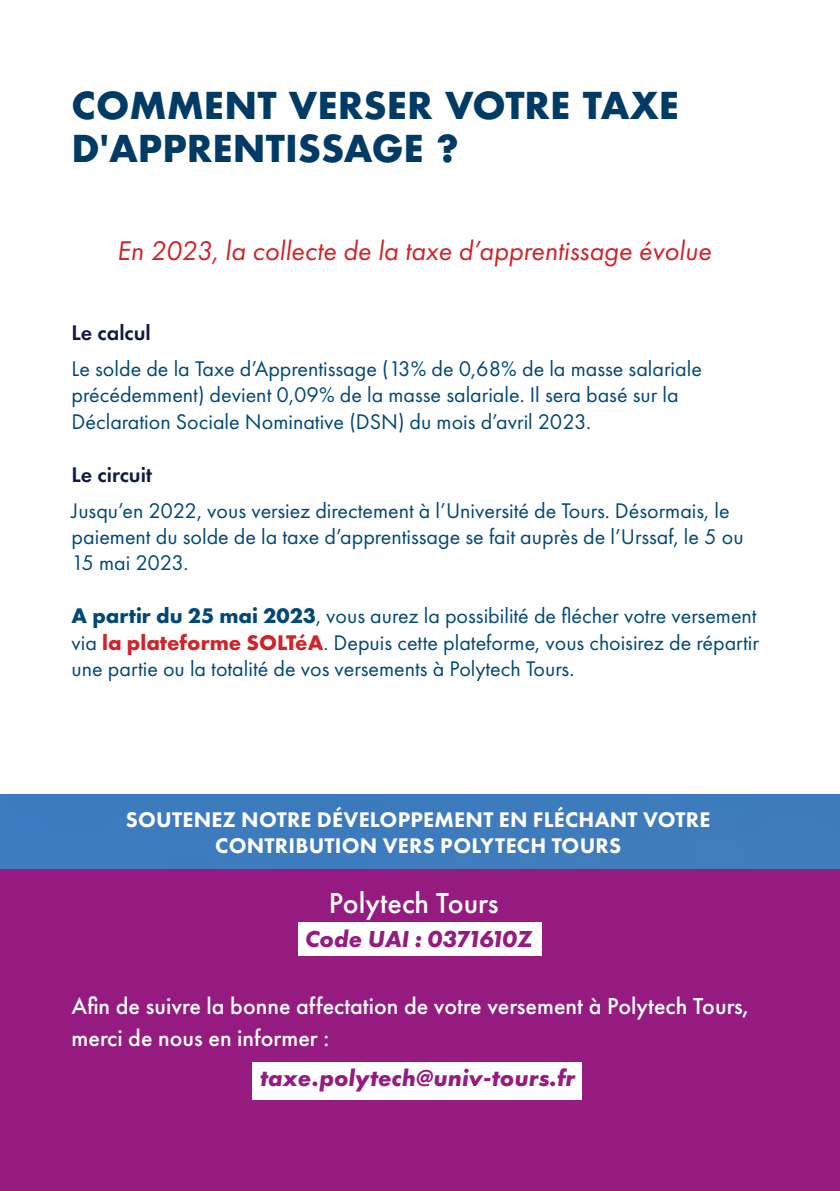
<style>
.page{position:relative;width:840px;height:1191px;background:#fff}
.page>*{position:absolute;margin:0;border:0;box-sizing:border-box;transform-origin:0 0}
.t1{font:700 36px/43.2px "Futura";color:#003b65}
.t2{font:500 30px "Futura PT";color:#fff}
.t3{font:italic 28px "Futura PT";color:#d1232a}
.t4{font:500 24px/32px "Futura PT";color:#fff}
.t5{font:italic 700 24px "Futura PT";color:#951b81}
.t6{font:22px/26.4px "Futura PT";color:#004876}
.t7{font:800 22px/26.4px "Futura PT";letter-spacing:.01em;color:#fff;text-align:center}
.t8{font:600 22px "Futura PT";color:#0f1c42}
.t9{font:600 22px "Futura PT";color:#101a42}
.s1{font-weight:700}
.s2{font-weight:700;color:#d0232a}
</style>
<div class="page">
<div style="left:0;top:868px;width:839px;height:323px;background:#951b81"></div>
<div style="left:0;top:794px;width:839px;height:74px;background:#3d7bbd"></div>
<div style="left:253px;top:1062px;width:328px;height:37px;background:#fff"></div>
<div style="left:297px;top:923px;width:244px;height:33px;background:#fff"></div>
<p class="t1" style="left:72px;top:84px;width:609px">COMMENT VERSER VOTRE TAXE<br>D'APPRENTISSAGE ?</p>
<p class="t3" style="left:117px;top:234px;width:595px">En 2023, la collecte de la taxe d’apprentissage évolue</p>
<p class="t9" style="left:72px;top:319px;width:81px">Le calcul</p>
<p class="t6" style="left:72px;top:355px;width:631px">Le solde de la Taxe d’Apprentissage (13% de 0,68% de la masse salariale précédemment) devient 0,09% de la masse salariale. Il sera basé sur la<br>Déclaration Sociale Nominative (DSN) du mois d’avril 2023.</p>
<p class="t8" style="left:72px;top:460px;width:82px">Le circuit</p>
<p class="t6" style="left:72px;top:497px;width:673px">Jusqu’en 2022, vous versiez directement à l’Université de Tours. Désormais, le paiement du solde de la taxe d’apprentissage se fait auprès de l’Urssaf, le 5 ou<br>15 mai 2023.</p>
<p class="t6" style="left:72px;top:602px;width:688px;text-align:justify"><span class="s1">A partir du 25 mai 2023</span>, vous aurez la possibilité de flécher votre versement via <span class="s2">la plateforme SOLTéA</span>. Depuis cette plateforme, vous choisirez de répartir une partie ou la totalité de vos versements à Polytech Tours.</p>
<p class="t7" style="left:126px;top:806px;width:586px">SOUTENEZ NOTRE DÉVELOPPEMENT EN FLÉCHANT VOTRE<br>CONTRIBUTION VERS POLYTECH TOURS</p>
<p class="t2" style="left:328px;top:884px;width:171px">Polytech Tours</p>
<p class="t5" style="left:305px;top:924px;width:228px">Code UAI : 0371610Z</p>
<p class="t4" style="left:72px;top:990px;width:678px">Afin de suivre la bonne affectation de votre versement à Polytech Tours, merci de nous en informer :</p>
<p class="t5" style="left:260px;top:1062px;width:316px">taxe.polytech@univ-tours.fr</p>
</div>
